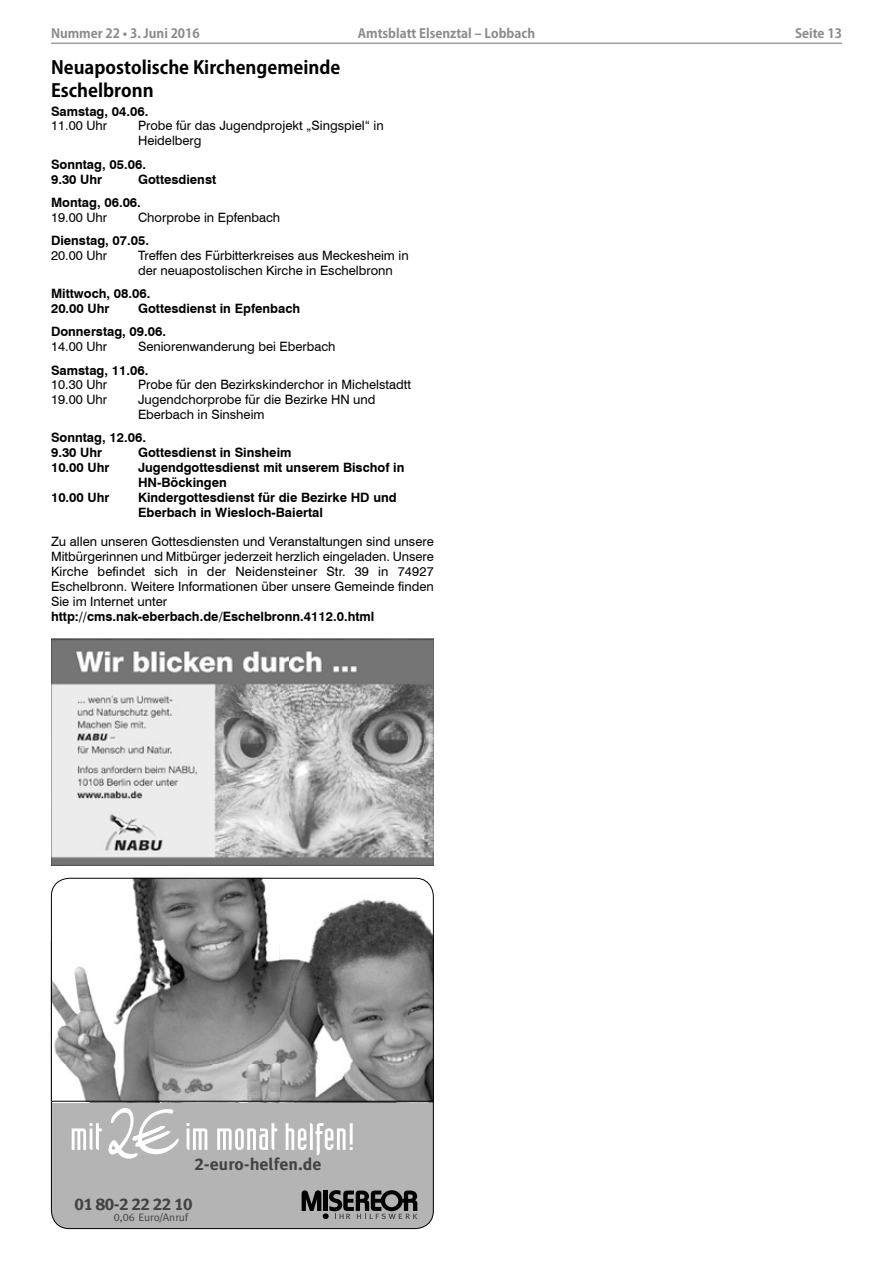
<style>
.page{position:relative;width:893px;height:1263px;background:#fff}
.page>*{position:absolute;margin:0;border:0;box-sizing:border-box;transform-origin:0 0}
.t1{font:700 18px/22.5px "Koz Go Pro";color:#000}
.t2{font:16.95px "Meta Plus Bold Caps";letter-spacing:-.03em;color:#424242;scale:1.04 1}
.t3{font:700 16.95px "Meta Plus";color:#424242;scale:1.04 1}
.t4{font:12.9px/14.9px "Swiss 721 BT";color:#000}
.t5{font:700 12.9px/14.9px "Swiss 721 BT";color:#000}
.t6{font:700 12.75px "Koz Go Pro";color:#8a8a8a}
.t7{font:10.8px "Meta";color:#424242;scale:1.04 1}
.s1{font-family:"Meta Plus Bold Caps";font-weight:400}
.s2{font-family:"Meta Caps"}
</style>
<div class="page">
<hr style="left:51px;top:43px;width:791px;height:1px;background:#9f9f9f">
<svg style="left:51px;top:1102px;width:383px;height:127px;background:#b1b1b1"></svg>
<svg style="left:51px;top:877px;width:383px;height:225px"></svg>
<img style="left:51px;top:638px;width:383px;height:227px">
<p class="t6" style="left:51px;top:25px;width:150px">Nummer 22 • 3. Juni 2016</p>
<p class="t6" style="left:358px;top:25px;width:179px">Amtsblatt Elsenztal ‒ Lobbach</p>
<p class="t6" style="left:795px;top:25px;width:48px">Seite 13</p>
<h1 class="t1" style="left:51px;top:57px;width:291px">Neuapostolische Kirchengemeinde<br>Eschelbronn</h1>
<p class="t5" style="left:51px;top:103px;width:99px">Samstag, 04.06.</p>
<p class="t4" style="left:51px;top:118px;width:58px">11.00 Uhr</p>
<p class="t4" style="left:138px;top:118px;width:247px">Probe für das Jugendprojekt „Singspiel“ in<br>Heidelberg</p>
<p class="t5" style="left:51px;top:156px;width:96px">Sonntag, 05.06.<br>9.30 Uhr</p>
<p class="t5" style="left:51px;top:167px;width:167px;line-height:23.4px;text-indent:87px">Gottesdienst<br>Montag, 06.06.</p>
<p class="t4" style="left:51px;top:209px;width:58px">19.00 Uhr</p>
<p class="t4" style="left:138px;top:209px;width:144px">Chorprobe in Epfenbach</p>
<p class="t5" style="left:51px;top:233px;width:100px">Dienstag, 07.05.</p>
<p class="t4" style="left:51px;top:247px;width:58px">20.00 Uhr</p>
<p class="t4" style="left:138px;top:247px;width:272px">Treffen des Fürbitterkreises aus Meckesheim in der neuapostolischen Kirche in Eschelbronn</p>
<p class="t5" style="left:51px;top:286px;width:101px">Mittwoch, 08.06.<br>20.00 Uhr</p>
<p class="t5" style="left:51px;top:296px;width:251px;line-height:23.4px;text-indent:87px">Gottesdienst in Epfenbach<br>Donnerstag, 09.06.</p>
<p class="t4" style="left:51px;top:339px;width:58px">14.00 Uhr</p>
<p class="t4" style="left:138px;top:339px;width:199px">Seniorenwanderung bei Eberbach</p>
<p class="t5" style="left:51px;top:362px;width:99px">Samstag, 11.06.</p>
<p class="t4" style="left:51px;top:377px;width:58px">10.30 Uhr</p>
<p class="t4" style="left:138px;top:377px;width:274px">Probe für den Bezirkskinderchor in Michelstadtt</p>
<p class="t4" style="left:51px;top:392px;width:58px">19.00 Uhr</p>
<p class="t4" style="left:138px;top:392px;width:239px">Jugendchorprobe für die Bezirke HN und<br>Eberbach in Sinsheim</p>
<p class="t5" style="left:51px;top:430px;width:96px">Sonntag, 12.06.<br>9.30 Uhr</p>
<p class="t5" style="left:138px;top:445px;width:155px">Gottesdienst in Sinsheim</p>
<p class="t5" style="left:51px;top:460px;width:60px">10.00 Uhr</p>
<p class="t5" style="left:138px;top:460px;width:268px">Jugendgottesdienst mit unserem Bischof in<br>HN-Böckingen</p>
<p class="t5" style="left:51px;top:489px;width:60px">10.00 Uhr</p>
<p class="t5" style="left:138px;top:489px;width:260px">Kindergottesdienst für die Bezirke HD und<br>Eberbach in Wiesloch-Baiertal</p>
<p class="t4" style="left:51px;top:534px;width:384px;text-align:justify">Zu allen unseren Gottesdiensten und Veranstaltungen sind unsere Mitbürgerinnen und Mitbürger jederzeit herzlich eingeladen. Unsere Kirche befindet sich in der Neidensteiner Str. 39 in 74927<br>Eschelbronn. Weitere Informationen über unsere Gemeinde finden Sie im Internet unter</p>
<p class="t5" style="left:51px;top:608px;width:325px">http://cms.nak-eberbach.de/Eschelbronn.4112.0.html</p>
<h2 class="t3" style="left:194px;top:1154px;width:124px"><span class="s1">2</span>-euro-helfen.de</h2>
<h2 class="t2" style="left:75px;top:1194px;width:115px">01 80-2 22 22 10</h2>
<p class="t7" style="left:114px;top:1211px;width:73px"><span class="s2">0,06</span> Euro/Anruf</p>
<h2 class="t2" style="left:75px;top:1209px;width:115px">01 80-2 22 22 10</h2>
</div>
